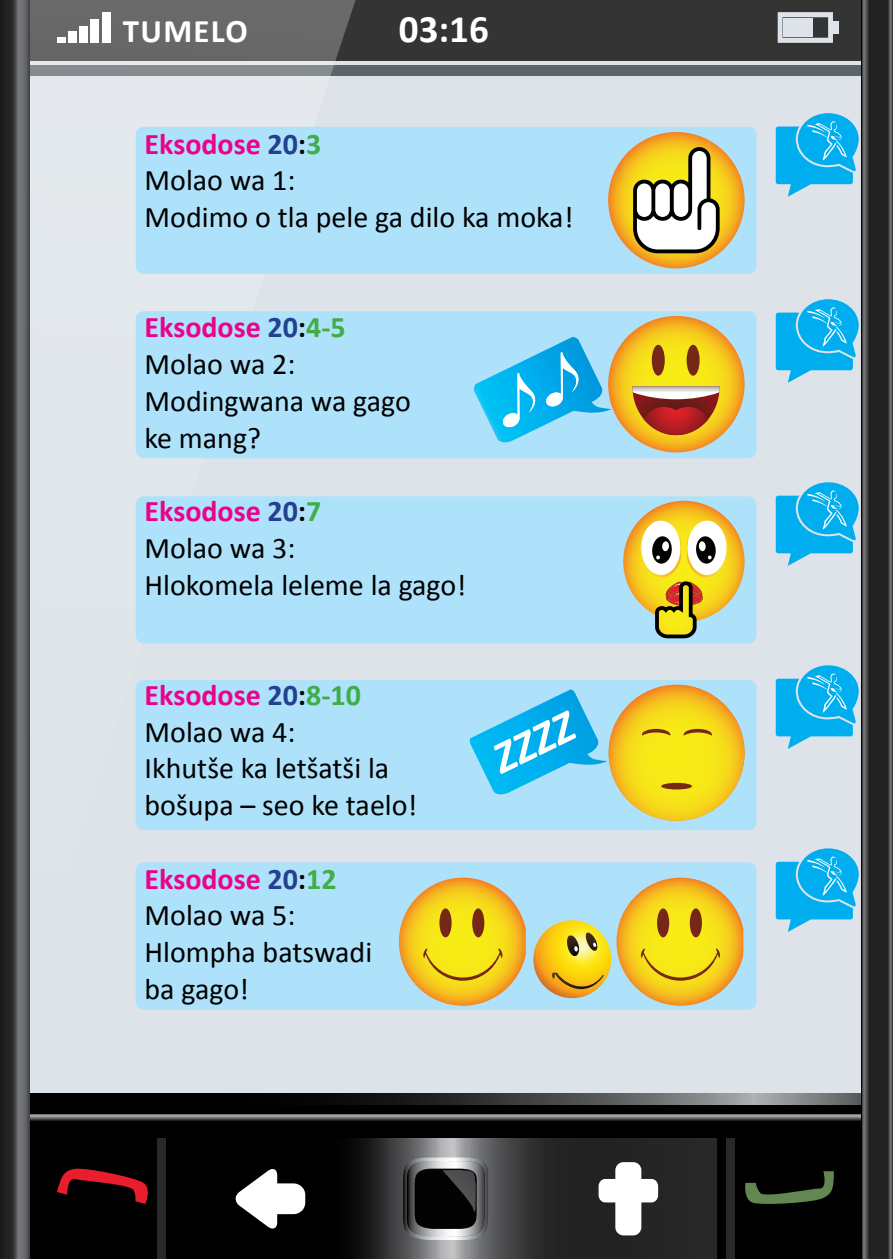
<style>
.page{position:relative;width:893px;height:1259px;background:#fff}
.page>*{position:absolute;margin:0;border:0;box-sizing:border-box;transform-origin:0 0}
.t1{font:italic 700 45px "Calibri";color:#fff}
.t2{font:700 39px "Calibri";color:#fff}
.t3{font:700 33px "Calibri";letter-spacing:.04em;color:#fff}
.t4{font:30px/36.6px "Calibri";color:#000}
.s1{font-weight:700;color:#ec008c}
.s2{font-weight:700;color:#25408f}
.s3{font-weight:700}
.s4{font-weight:700;color:#41ad49}
</style>
<div class="page">
<div style="left:8px;top:5px;width:868px;height:1248px;background:#dde3e8"></div>
<hr style="left:892px;top:0;width:1px;height:61px;background:#343434">
<svg style="left:621px;top:1094px;width:240px;height:12px;background:#77797b"></svg>
<svg style="left:621px;top:1106px;width:240px;height:26px;background:#1c1c1d"></svg>
<div style="left:0;top:65px;width:890px;height:11px;background:#5e6569"></div>
<div style="left:0;top:0;width:892px;height:61px;background:#343434"></div>
<div style="left:0;top:1138px;width:890px;height:121px;background:#000"></div>
<img style="left:30px;top:0;width:591px;height:1138px">
<svg style="left:745px;top:1171px;width:89px;height:33px"></svg>
<svg style="left:57px;top:1168px;width:91px;height:36px"></svg>
<svg style="left:0;top:0;width:30px;height:1259px;background:#424243"></svg>
<svg style="left:861px;top:0;width:31px;height:1259px;background:#333334"></svg>
<svg style="left:305px;top:1138px;width:412px;height:121px"></svg>
<svg style="left:403px;top:1157px;width:89px;height:83px"></svg>
<div style="left:727px;top:1138px;width:8px;height:121px;background:#292928"></div>
<div style="left:157px;top:1138px;width:9px;height:121px;background:#292928"></div>
<div style="left:615px;top:1162px;width:26px;height:73px;background:#fff;border-radius:8px"></div>
<div style="left:599px;top:1179px;width:59px;height:23px;background:#fff;border-radius:7px"></div>
<svg style="left:235px;top:1169px;width:70px;height:60px"></svg>
<div style="left:57px;top:37px;width:9px;height:6px;background:#fff"></div>
<div style="left:68px;top:32px;width:9px;height:11px;background:#fff"></div>
<div style="left:79px;top:26px;width:9px;height:17px;background:#fff"></div>
<div style="left:91px;top:19px;width:8px;height:24px;background:#fff"></div>
<div style="left:102px;top:12px;width:8px;height:31px;background:#fff"></div>
<svg style="left:778px;top:12px;width:55px;height:31px"></svg>
<div style="left:830px;top:21px;width:9px;height:13px;background:#dde3e8"></div>
<div style="left:783px;top:18px;width:30px;height:19px;background:#dde3e8"></div>
<div style="left:136px;top:680px;width:621px;height:150px;background:#aee2fa;border-radius:8px"></div>
<svg style="left:609px;top:685px;width:136px;height:136px;background:#f5d21b"></svg>
<svg style="left:642px;top:729px;width:28px;height:6px"></svg>
<svg style="left:684px;top:729px;width:28px;height:6px"></svg>
<div style="left:661px;top:783px;width:31px;height:6px;background:#772715;border-radius:50%"></div>
<svg style="left:469px;top:689px;width:138px;height:106px"></svg>
<div style="left:136px;top:496px;width:621px;height:147px;background:#aee2fa;border-radius:8px"></div>
<svg style="left:623px;top:501px;width:122px;height:121px;background:#f2b124"></svg>
<svg style="left:640px;top:520px;width:87px;height:119px;background:#cdc16d"></svg>
<div style="left:136px;top:311px;width:621px;height:147px;background:#aee2fa;border-radius:8px"></div>
<svg style="left:473px;top:337px;width:138px;height:106px"></svg>
<svg style="left:608px;top:316px;width:137px;height:136px;background:#f4c21e"></svg>
<div style="left:652px;top:345px;width:13px;height:31px;background:#772715;border-radius:50%"></div>
<div style="left:687px;top:345px;width:13px;height:31px;background:#772715;border-radius:50%"></div>
<svg style="left:632px;top:386px;width:88px;height:49px;background:#bc6c47"></svg>
<div style="left:136px;top:127px;width:621px;height:147px;background:#aee2fa;border-radius:8px"></div>
<svg style="left:608px;top:132px;width:137px;height:136px;background:#f2ae22"></svg>
<svg style="left:633px;top:147px;width:87px;height:106px;background:#c5bb84"></svg>
<svg style="left:776px;top:113px;width:83px;height:84px"></svg>
<svg style="left:776px;top:299px;width:83px;height:84px"></svg>
<svg style="left:776px;top:482px;width:83px;height:84px"></svg>
<svg style="left:776px;top:665px;width:83px;height:84px"></svg>
<svg style="left:776px;top:848px;width:83px;height:84px"></svg>
<div style="left:136px;top:862px;width:621px;height:147px;background:#aee2fa;border-radius:8px"></div>
<svg style="left:399px;top:877px;width:127px;height:128px"></svg>
<svg style="left:616px;top:877px;width:127px;height:128px"></svg>
<svg style="left:533px;top:920px;width:78px;height:78px;background:#f6c71b"></svg>
<svg style="left:551px;top:972px;width:53px;height:20px"></svg>
<svg style="left:565px;top:932px;width:34px;height:26px"></svg>
<p class="t3" style="left:123px;top:10px;width:126px">Tumelo</p>
<h2 class="t2" style="left:399px;top:4px;width:91px">03:16</h2>
<p class="t4" style="left:145px;top:125px;width:430px"><span class="s1">Eksodose</span> <span class="s2">20</span><span class="s3">:</span><span class="s4">3<br></span>Molao wa 1:<br>Modimo o tla pele ga dilo ka moka!</p>
<p class="t4" style="left:145px;top:309px;width:268px"><span class="s1">Eksodose</span> <span class="s2">20</span><span class="s3">:</span><span class="s4">4-5<br></span>Molao wa 2:<br>Modingwana wa gago ke mang?</p>
<p class="t4" style="left:145px;top:493px;width:323px"><span class="s1">Eksodose</span> <span class="s2">20</span><span class="s3">:</span><span class="s4">7<br></span>Molao wa 3:<br>Hlokomela leleme la gago!</p>
<p class="t4" style="left:145px;top:676px;width:274px"><span class="s1">Eksodose</span> <span class="s2">20</span><span class="s3">:</span><span class="s4">8-10<br></span>Molao wa 4:<br>Ikhutše ka letšatši la bošupa – seo ke taelo!</p>
<p class="t4" style="left:145px;top:860px;width:229px"><span class="s1">Eksodose</span> <span class="s2">20</span><span class="s3">:</span><span class="s4">12<br></span>Molao wa 5:<br>Hlompha batswadi ba gago!</p>
<h1 class="t1" style="left:482px;top:735px;width:88px;rotate:-26deg">ZZZZ</h1>
</div>
